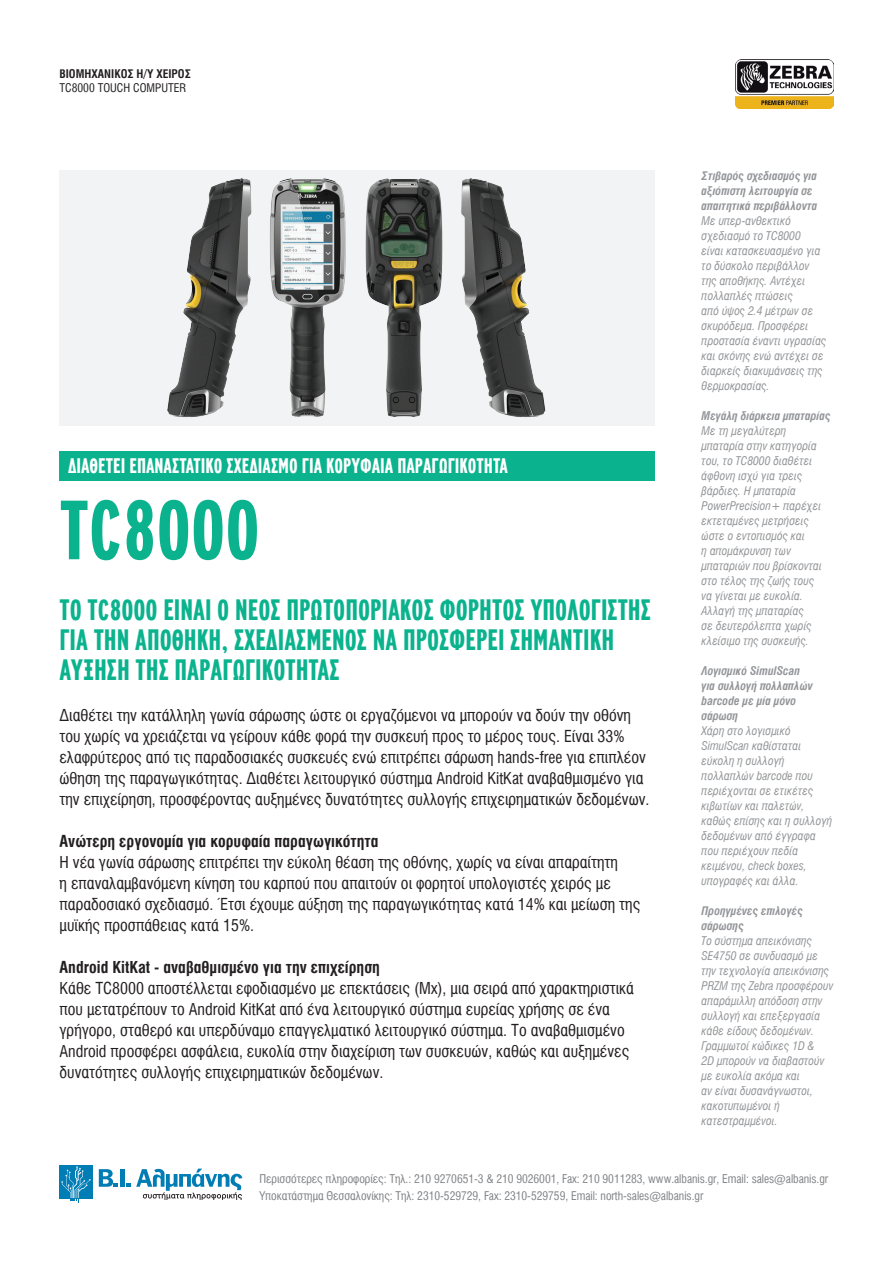
<style>
.page{position:relative;width:893px;height:1263px;background:#fff}
.page>*{position:absolute;margin:0;border:0;box-sizing:border-box;transform-origin:0 0}
.t1{font:700 90px "PF Highway Gothic Compressed";color:#0ab38d}
.t2{font:700 31.5px/30px "PF Highway Gothic Compressed";color:#0ab38d}
.t3{font:700 22.5px "PF Highway Gothic Compressed";color:#fff}
.t4{font:16.5px/21px "UB Helvetica Cond";color:#231f20}
.t5{font:16.5px "UB Helvetica Cond Bold";color:#231f20}
.t6{font:12px/15px "UB Helvetica Cond Italic";color:#939598}
.t7{font:12px/16.5px "UB Helvetica Cond";letter-spacing:-.005em;color:#808285}
.t8{font:italic 12px/15px "UB Helvetica Cond Bold";color:#939598}
.t9{font:12px "UB Helvetica Cond Bold";color:#231f20}
.t10{font:12px "UB Helvetica Cond";color:#231f20}
</style>
<div class="page">
<svg style="left:99px;top:1169px;width:19px;height:18px"></svg>
<hr style="left:121px;top:1169px;width:4px;height:18px;background:#007db5">
<svg style="left:126px;top:1183px;width:4px;height:4px"></svg>
<div style="left:60px;top:1165px;width:33px;height:33px;background:#007db5"></div>
<svg style="left:136px;top:1168px;width:106px;height:32px"></svg>
<svg style="left:61px;top:1166px;width:30px;height:36px"></svg>
<div style="left:60px;top:170px;width:595px;height:255px;background:#f2f3f4"></div>
<img style="left:167px;top:178px;width:379px;height:239px">
<div style="left:60px;top:451px;width:595px;height:29px;background:#0ab38d"></div>
<img style="left:735px;top:60px;width:98px;height:48px">
<p class="t9" style="left:60px;top:67px;width:133px">ΒΙΟΜΗΧΑΝΙΚΟΣ Η/Υ ΧΕΙΡΟΣ</p>
<p class="t10" style="left:60px;top:81px;width:128px">TC8000 TOUCH COMPUTER</p>
<h3 class="t3" style="left:68px;top:454px;width:441px">ΔΙΑΘΕΤΕΙ ΕΠΑΝΑΣΤΑΤΙΚΟ ΣΧΕΔΙΑΣΜΟ ΓΙΑ ΚΟΡΥΦΑΙΑ ΠΑΡΑΓΩΓΙΚΟΤΗΤΑ</h3>
<h1 class="t1" style="left:60px;top:486px;width:202px">TC8000</h1>
<h2 class="t2" style="left:60px;top:595px;width:593px">ΤΟ TC8000 ΕΙΝΑΙ Ο ΝΕΟΣ ΠΡΩΤΟΠΟΡΙΑΚΟΣ ΦΟΡΗΤΟΣ ΥΠΟΛΟΓΙΣΤΗΣ<br>ΓΙΑ ΤΗΝ ΑΠΟΘΗΚΗ, ΣΧΕΔΙΑΣΜΕΝΟΣ ΝΑ ΠΡΟΣΦΕΡΕΙ ΣΗΜΑΝΤΙΚΗ<br>ΑΥΞΗΣΗ ΤΗΣ ΠΑΡΑΓΩΓΙΚΟΤΗΤΑΣ</h2>
<p class="t4" style="left:60px;top:705px;width:591px">Διαθέτει την κατάλληλη γωνία σάρωσης ώστε οι εργαζόμενοι να μπορούν να δούν την οθόνη του χωρίς να χρειάζεται να γείρουν κάθε φορά την συσκευή προς το μέρος τους. Είναι 33% ελαφρύτερος από τις παραδοσιακές συσκευές ενώ επιτρέπει σάρωση hands-free για επιπλέον ώθηση της παραγωγικότητας. Διαθέτει λειτουργικό σύστημα Android KitKat αναβαθμισμένο για την επιχείρηση, προσφέροντας αυξημένες δυνατότητες συλλογής επιχειρηματικών δεδομένων.</p>
<h3 class="t5" style="left:60px;top:832px;width:321px">Ανώτερη εργονομία για κορυφαία παραγωγικότητα</h3>
<p class="t4" style="left:60px;top:852px;width:582px">Η νέα γωνία σάρωσης επιτρέπει την εύκολη θέαση της οθόνης, χωρίς να είναι απαραίτητη<br>η επαναλαμβανόμενη κίνηση του καρπού που απαιτούν οι φορητοί υπολογιστές χειρός με παραδοσιακό σχεδιασμό. Έτσι έχουμε αύξηση της παραγωγικότητας κατά 14% και μείωση της μυϊκής προσπάθειας κατά 15%.</p>
<h3 class="t5" style="left:60px;top:958px;width:322px">Android KitKat - αναβαθμισμένο για την επιχείρηση</h3>
<p class="t4" style="left:60px;top:978px;width:576px">Κάθε TC8000 αποστέλλεται εφοδιασμένο με επεκτάσεις (Μx), μια σειρά από χαρακτηριστικά που μετατρέπουν το Android KitKat από ένα λειτουργικό σύστημα ευρείας χρήσης σε ένα γρήγορο, σταθερό και υπερδύναμο επαγγελματικό λειτουργικό σύστημα. Το αναβαθμισμένο Android προσφέρει ασφάλεια, ευκολία στην διαχείριση των συσκευών, καθώς και αυξημένες δυνατότητες συλλογής επιχειρηματικών δεδομένων.</p>
<p class="t8" style="left:702px;top:168px;width:117px">Στιβαρός σχεδιασμός για αξιόπιστη λειτουργία σε απαιτητικά περιβάλλοντα</p>
<p class="t6" style="left:702px;top:213px;width:126px">Με υπερ-ανθεκτικό σχεδιασμό το TC8000<br>είναι κατασκευασμένο για το δύσκολο περιβάλλον της αποθήκης. Αντέχει πολλαπλές πτώσεις<br>από ύψος 2.4 μέτρων σε σκυρόδεμα. Προσφέρει προστασία έναντι υγρασίας και σκόνης ενώ αντέχει σε διαρκείς διακυμάνσεις της θερμοκρασίας.</p>
<p class="t8" style="left:702px;top:408px;width:130px">Μεγάλη διάρκεια μπαταρίας</p>
<p class="t6" style="left:702px;top:423px;width:122px">Με τη μεγαλύτερη μπαταρία στην κατηγορία του, το TC8000 διαθέτει άφθονη ισχύ για τρεις βάρδιες. Η μπαταρία<br>PowerPrecision+ παρέχει εκτεταμένες μετρήσεις ώστε ο εντοπισμός και<br>η απομάκρυνση των μπαταριών που βρίσκονται στο τέλος της ζωής τους να γίνεται με ευκολία.<br>Αλλαγή της μπαταρίας<br>σε δευτερόλεπτα χωρίς κλείσιμο της συσκευής.</p>
<p class="t8" style="left:702px;top:663px;width:113px">Λογισμικό SimulScan για συλλογή πολλαπλών barcode με μία μόνο σάρωση</p>
<p class="t6" style="left:702px;top:723px;width:132px">Χάρη στο λογισμικό<br>SimulScan καθίσταται εύκολη η συλλογή πολλαπλών barcode που περιέχονται σε ετικέτες κιβωτίων και παλετών, καθώς επίσης και η συλλογή δεδομένων από έγγραφα που περιέχουν πεδία κειμένου, check boxes, υπογραφές και άλλα.</p>
<p class="t8" style="left:702px;top:903px;width:103px">Προηγμένες επιλογές σάρωσης</p>
<p class="t6" style="left:702px;top:933px;width:133px">Το σύστημα απεικόνισης<br>SE4750 σε συνδυασμό με την τεχνολογία απεικόνισης<br>PRZM της Zebra προσφέρουν απαράμιλλη απόδοση στην συλλογή και επεξεργασία κάθε είδους δεδομένων.<br>Γραμμωτοί κώδικες 1D &amp;<br>2D μπορούν να διαβαστούν με ευκολία ακόμα και<br>αν είναι δυσανάγνωστοι, κακοτυπωμένοι ή κατεστραμμένοι.</p>
<p class="t7" style="left:259px;top:1171px;width:570px">Περισσότερες πληροφορίες: Τηλ.: 210 9270651-3 &amp; 210 9026001, Fax: 210 9011283, www.albanis.gr, Email: sales@albanis.gr<br>Yποκατάστημα Θεσσαλονίκης: Τηλ: 2310-529729, Fax: 2310-529759, Email: north-sales@albanis.gr</p>
</div>
